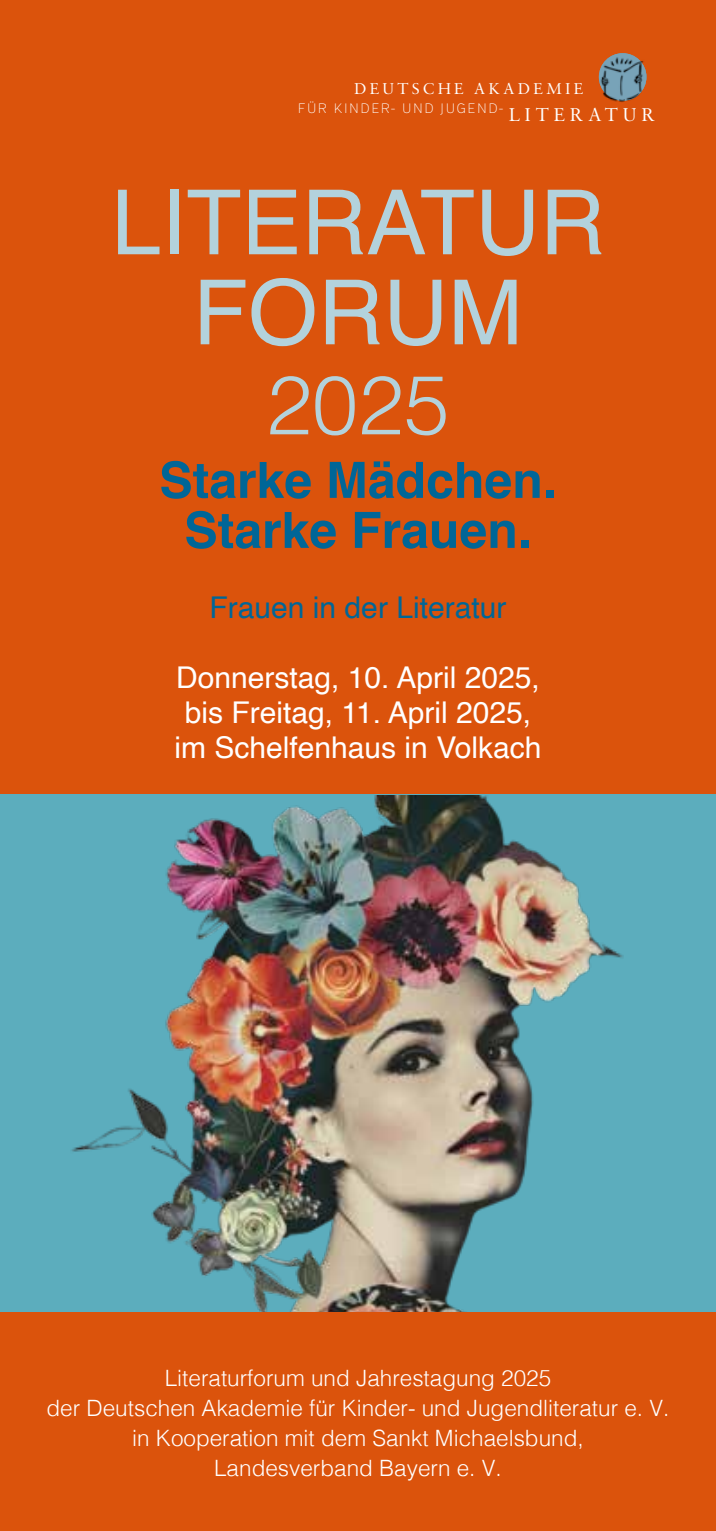
<style>
.page{position:relative;width:716px;height:1531px;background:#db530c}
.page>*{position:absolute;margin:0;border:0;box-sizing:border-box;transform-origin:0 0}
.t1{font:90px/90px "Helvetica";color:#b3d2dc;text-align:center}
.t2{font:300 82.5px "Helvetica";color:#b3d2dc}
.t3{font:700 50px/50px "Helvetica";color:#006697;text-align:center}
.t4{font:30px/35px "Helvetica";color:#fff;text-align:center}
.t5{font:30px "Helvetica";color:#006697}
.t6{font:300 22.5px/30px "Helvetica";color:#fff;text-align:center}
.t7{font:16.75px "Sabon";letter-spacing:.18em;color:#fff}
.t8{font:200 13.75px "Verb";letter-spacing:.11em;color:#fff}
.s1{font-family:"Sabon";font-weight:400;font-size:19.75px}
</style>
<div class="page">
<div style="left:599px;top:53px;width:47px;height:48px;background:#78a3b8;border-radius:50%"></div>
<img style="left:598px;top:56px;width:49px;height:46px">
<div style="left:0;top:794px;width:716px;height:518px;background:#5cadbd"></div>
<img style="left:71px;top:795px;width:552px;height:517px">
<p class="t7" style="left:354px;top:79px;width:231px">DEUTSCHE AKADEMIE</p>
<p class="t8" style="left:298px;top:100px;width:359px">FÜR KINDER- UND JUGEND- <span class="s1">LITERATUR</span></p>
<h1 class="t1" style="left:111px;top:180px;width:495px">LITERATUR<br>FORUM</h1>
<h2 class="t2" style="left:266px;top:335px;width:185px">2025</h2>
<h3 class="t3" style="left:159px;top:461px;width:399px">Starke Mädchen.<br>Starke Frauen.</h3>
<h3 class="t5" style="left:209px;top:584px;width:298px">Frauen in der Literatur</h3>
<h3 class="t4" style="left:174px;top:661px;width:368px">Donnerstag, 10. April 2025, bis Freitag, 11. April 2025, im Schelfenhaus in Volkach</h3>
<p class="t6" style="left:47px;top:1361px;width:624px">Literaturforum und Jahrestagung 2025<br>der Deutschen Akademie für Kinder- und Jugendliteratur e. V. in Kooperation mit dem Sankt Michaelsbund,<br>Landesverband Bayern e. V.</p>
</div>
